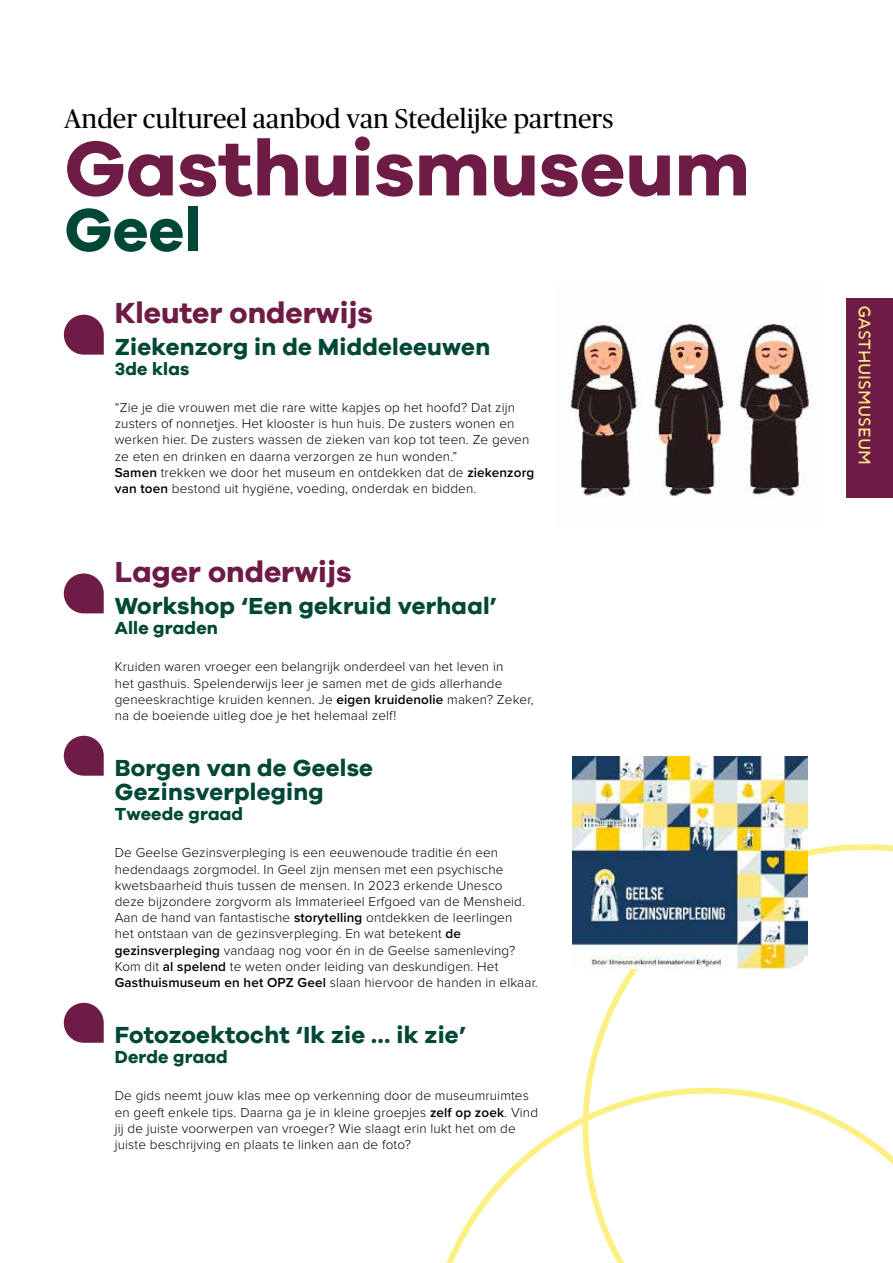
<style>
.page{position:relative;width:893px;height:1263px;background:#fff}
.page>*{position:absolute;margin:0;border:0;box-sizing:border-box;transform-origin:0 0}
.t1{font:700 79.5px "Galano Grotesque";color:#6e1c45}
.t2{font:700 62.25px "Galano Grotesque";color:#004836}
.t3{font:700 30px "Galano Grotesque";color:#6e1c45}
.t4{font:27px "Publico";color:#000}
.t5{font:700 24px/24px "Galano Grotesque";letter-spacing:.01em;color:#004836}
.t6{font:700 18px "Galano Grotesque";letter-spacing:.01em;color:#004836}
.t7{font:16.5px "Kotori Rose";color:#fcf085}
.t8{font:300 13.5px/16.2px "Proxima Nova";letter-spacing:.01em;color:#000}
.s1{font-weight:600}
</style>
<div class="page">
<svg style="left:585px;top:844px;width:308px;height:244px"></svg>
<svg style="left:446px;top:1088px;width:447px;height:175px"></svg>
<div style="left:846px;top:298px;width:47px;height:199px;background:#6e1c45"></div>
<svg style="left:64px;top:315px;width:40px;height:40px;background:#864163"></svg>
<svg style="left:64px;top:573px;width:40px;height:40px;background:#864264"></svg>
<svg style="left:64px;top:736px;width:40px;height:40px;background:#864163"></svg>
<svg style="left:64px;top:1003px;width:40px;height:40px;background:#864163"></svg>
<img style="left:564px;top:324px;width:251px;height:173px">
<img style="left:572px;top:756px;width:236px;height:213px">
<h3 class="t4" style="left:64px;top:103px;width:551px">Ander cultureel aanbod van Stedelijke partners</h3>
<h1 class="t1" style="left:64px;top:119px;width:687px">Gasthuismuseum</h1>
<h2 class="t2" style="left:64px;top:191px;width:139px">Geel</h2>
<h3 class="t3" style="left:115px;top:294px;width:260px">Kleuter onderwijs</h3>
<h3 class="t5" style="left:115px;top:334px;width:377px">Ziekenzorg in de Middeleeuwen</h3>
<h3 class="t6" style="left:115px;top:357px;width:76px">3de klas</h3>
<p class="t8" style="left:115px;top:400px;width:421px">“Zie je die vrouwen met die rare witte kapjes op het hoofd? Dat zijn zusters of nonnetjes. Het klooster is hun huis. De zusters wonen en werken hier. De zusters wassen de zieken van kop tot teen. Ze geven ze eten en drinken en daarna verzorgen ze hun wonden.”<br><span class="s1">Samen</span> trekken we door het museum en ontdekken dat de <span class="s1">ziekenzorg van toen</span> bestond uit hygiëne, voeding, onderdak en bidden.</p>
<h3 class="t3" style="left:115px;top:553px;width:238px">Lager onderwijs</h3>
<h3 class="t5" style="left:115px;top:593px;width:384px">Workshop ‘Een gekruid verhaal’</h3>
<h3 class="t6" style="left:115px;top:617px;width:105px">Alle graden</h3>
<p class="t8" style="left:115px;top:659px;width:420px">Kruiden waren vroeger een belangrijk onderdeel van het leven in<br>het gasthuis. Spelenderwijs leer je samen met de gids allerhande geneeskrachtige kruiden kennen. Je <span class="s1">eigen kruidenolie</span> maken? Zeker, na de boeiende uitleg doe je het helemaal zelf!</p>
<h3 class="t5" style="left:115px;top:755px;width:260px">Borgen van de Geelse<br>Gezinsverpleging</h3>
<h3 class="t6" style="left:115px;top:803px;width:130px">Tweede graad</h3>
<p class="t8" style="left:115px;top:845px;width:425px">De Geelse Gezinsverpleging is een eeuwenoude traditie én een hedendaags zorgmodel. In Geel zijn mensen met een psychische kwetsbaarheid thuis tussen de mensen. In 2023 erkende Unesco<br>deze bijzondere zorgvorm als Immaterieel Erfgoed van de Mensheid.<br>Aan de hand van fantastische <span class="s1">storytelling</span> ontdekken de leerlingen<br>het ontstaan van de gezinsverpleging. En wat betekent <span class="s1">de gezinsverpleging</span> vandaag nog voor én in de Geelse samenleving?<br>Kom dit <span class="s1">al spelend</span> te weten onder leiding van deskundigen. Het <span class="s1">Gasthuismuseum en het OPZ Geel</span> slaan hiervoor de handen in elkaar.</p>
<h3 class="t5" style="left:115px;top:1022px;width:353px">Fotozoektocht ‘Ik zie … ik zie’</h3>
<h3 class="t6" style="left:115px;top:1046px;width:115px">Derde graad</h3>
<p class="t8" style="left:115px;top:1088px;width:425px">De gids neemt jouw klas mee op verkenning door de museumruimtes en geeft enkele tips. Daarna ga je in kleine groepjes <span class="s1">zelf op zoek</span>. Vind jij de juiste voorwerpen van vroeger? Wie slaagt erin lukt het om de juiste beschrijving en plaats te linken aan de foto?</p>
<p class="t7" style="left:874px;top:306px;width:160px;rotate:90deg">GASTHUISMUSEUM</p>
</div>
